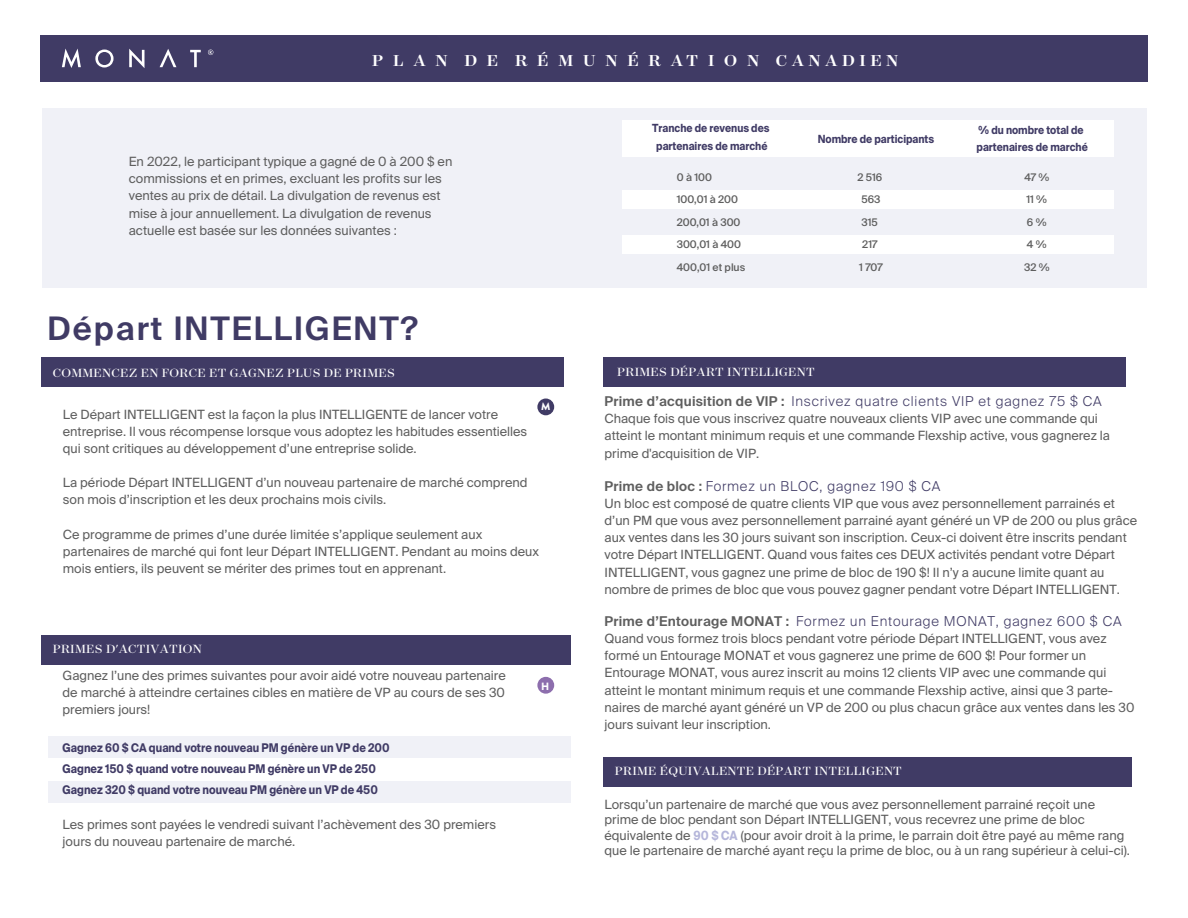
<style>
.page{position:relative;width:1188px;height:918px;background:#fff}
.page>*{position:absolute;margin:0;border:0;box-sizing:border-box;transform-origin:0 0}
.t1{font:600 32.4px "Suisse Intl";letter-spacing:.06em;color:#403b65}
.t2{font:500 18px "Surveyor Display";color:#fff}
.t3{font:300 13.65px "Suisse Intl";letter-spacing:.06em;color:#403b65}
.t4{font:13.5px "Surveyor Display";letter-spacing:.02em;color:#fff}
.t5{font:12.75px/17.1px "Suisse Intl";color:#5e5e5e}
.t6{font:700 12px/21px "Suisse Intl";color:#403b65;scale:.88 1}
.t7{font:700 11.25px/17.4px "Suisse Intl";color:#403b65;text-align:center;scale:.88 1}
.t8{font:500 10.5px/22.5px "Suisse Intl";color:#5e5e5e}
.t9{font:900 10.5px "Brandon Grotesque";color:#fff}
.s1{font-weight:600;font-size:13.5px;color:#5e5e5e}
.s2{font-weight:700;color:#b5b6da}
</style>
<div class="page">
<div style="left:40px;top:35px;width:1108px;height:47px;background:#403b65"></div>
<svg style="left:62px;top:49px;width:19px;height:19px"></svg>
<svg style="left:95px;top:50px;width:19px;height:18px"></svg>
<svg style="left:129px;top:49px;width:16px;height:19px"></svg>
<svg style="left:160px;top:49px;width:16px;height:18px"></svg>
<svg style="left:190px;top:50px;width:11px;height:17px"></svg>
<svg style="left:208px;top:50px;width:5px;height:5px"></svg>
<div style="left:48px;top:737px;width:523px;height:21px;background:#f0f1f7"></div>
<div style="left:48px;top:781px;width:523px;height:21px;background:#f0f1f7"></div>
<div style="left:42px;top:109px;width:1104px;height:179px;background:#f0f1f7"></div>
<div style="left:622px;top:120px;width:492px;height:37px;background:#fff"></div>
<div style="left:622px;top:190px;width:492px;height:19px;background:#fff"></div>
<div style="left:622px;top:235px;width:492px;height:19px;background:#fff"></div>
<div style="left:42px;top:358px;width:522px;height:29px;background:#403b65"></div>
<div style="left:603px;top:757px;width:528px;height:29px;background:#403b65"></div>
<div style="left:603px;top:358px;width:523px;height:29px;background:#403b65"></div>
<div style="left:537px;top:399px;width:17px;height:16px;background:#403b65;border-radius:50%"></div>
<div style="left:42px;top:635px;width:529px;height:29px;background:#403b65"></div>
<div style="left:537px;top:677px;width:17px;height:17px;background:#8d6ead;border-radius:50%"></div>
<h2 class="t2" style="left:372px;top:49px;width:528px">P L A N D E R É M U N É R AT I O N C A N A D I E N</h2>
<p class="t5" style="left:129px;top:153px;width:325px">En 2022, le participant typique a gagné de 0 à 200 $ en commissions et en primes, excluant les profits sur les ventes au prix de détail. La divulgation de revenus est mise à jour annuellement. La divulgation de revenus actuelle est basée sur les données suivantes :</p>
<h1 class="t1" style="left:48px;top:310px;width:372px">Départ INTELLIGENT?</h1>
<p class="t4" style="left:53px;top:364px;width:344px">COMMENCEZ EN FORCE ET GAGNEZ PLUS DE PRIMES</p>
<p class="t9" style="left:541px;top:399px;width:11px">M</p>
<p class="t5" style="left:63px;top:406px;width:466px">Le Départ INTELLIGENT est la façon la plus INTELLIGENTE de lancer votre entreprise. Il vous récompense lorsque vous adoptez les habitudes essentielles qui sont critiques au développement d’une entreprise solide.</p>
<p class="t5" style="left:63px;top:474px;width:466px">La période Départ INTELLIGENT d’un nouveau partenaire de marché comprend son mois d’inscription et les deux prochains mois civils.</p>
<p class="t5" style="left:63px;top:526px;width:478px">Ce programme de primes d’une durée limitée s’applique seulement aux partenaires de marché qui font leur Départ INTELLIGENT. Pendant au moins deux mois entiers, ils peuvent se mériter des primes tout en apprenant.</p>
<p class="t4" style="left:53px;top:641px;width:150px">PRIMES D'ACTIVATION</p>
<p class="t5" style="left:63px;top:667px;width:445px;text-align:justify">Gagnez l’une des primes suivantes pour avoir aidé votre nouveau partenaire de marché à atteindre certaines cibles en matière de VP au cours de ses 30 premiers jours!</p>
<p class="t6" style="left:63px;top:737px;width:373px">Gagnez 60 $ CA quand votre nouveau PM génère un VP de 200<br>Gagnez 150 $ quand votre nouveau PM génère un VP de 250<br>Gagnez 320 $ quand votre nouveau PM génère un VP de 450</p>
<p class="t5" style="left:63px;top:816px;width:435px">Les primes sont payées le vendredi suivant l’achèvement des 30 premiers jours du nouveau partenaire de marché.</p>
<p class="t9" style="left:541px;top:679px;width:10px">H</p>
<p class="t7" style="left:652px;top:120px;width:135px">Tranche de revenus des partenaires de marché</p>
<p class="t7" style="left:818px;top:130px;width:134px">Nombre de participants</p>
<p class="t7" style="left:977px;top:121px;width:128px;text-align:left">% du nombre total de partenaires de marché</p>
<p class="t8" style="left:677px;top:166px;width:70px">0 à 100<br>100,01 à 200<br>200,01 à 300<br>300,01 à 400<br>400,01 et plus</p>
<p class="t8" style="left:857px;top:166px;width:27px">2 516<br>563<br>315<br>217<br>1 707</p>
<p class="t8" style="left:1024px;top:166px;width:27px">47 %<br>11 %<br>6 %<br>4 %<br>32 %</p>
<p class="t4" style="left:617px;top:364px;width:199px">PRIMES DÉPART INTELLIGENT</p>
<p class="t3" style="left:605px;top:394px;width:499px"><span class="s1">Prime d’acquisition de VIP :</span> Inscrivez quatre clients VIP et gagnez 75 $ CA</p>
<p class="t5" style="left:605px;top:410px;width:507px">Chaque fois que vous inscrivez quatre nouveaux clients VIP avec une commande qui atteint le montant minimum requis et une commande Flexship active, vous gagnerez la prime d'acquisition de VIP.</p>
<p class="t3" style="left:605px;top:478px;width:337px"><span class="s1">Prime de bloc :</span> Formez un BLOC, gagnez 190 $ CA</p>
<p class="t5" style="left:605px;top:495px;width:534px">Un bloc est composé de quatre clients VIP que vous avez personnellement parrainés et d’un PM que vous avez personnellement parrainé ayant généré un VP de 200 ou plus grâce aux ventes dans les 30 jours suivant son inscription. Ceux-ci doivent être inscrits pendant votre Départ INTELLIGENT. Quand vous faites ces DEUX activités pendant votre Départ INTELLIGENT, vous gagnez une prime de bloc de 190 $! Il n’y a aucune limite quant au nombre de primes de bloc que vous pouvez gagner pendant votre Départ INTELLIGENT.</p>
<p class="t3" style="left:605px;top:613px;width:519px"><span class="s1">Prime d’Entourage MONAT :</span> Formez un Entourage MONAT, gagnez 600 $ CA</p>
<p class="t5" style="left:605px;top:630px;width:531px">Quand vous formez trois blocs pendant votre période Départ INTELLIGENT, vous avez formé un Entourage MONAT et vous gagnerez une prime de 600 $! Pour former un Entourage MONAT, vous aurez inscrit au moins 12 clients VIP avec une commande qui atteint le montant minimum requis et une commande Flexship active, ainsi que 3 parte&shy;naires de marché ayant généré un VP de 200 ou plus chacun grâce aux ventes dans les 30 jours suivant leur inscription.</p>
<p class="t4" style="left:615px;top:763px;width:288px">PRIME ÉQUIVALENTE DÉPART INTELLIGENT</p>
<p class="t5" style="left:604px;top:797px;width:527px;line-height:15.3px">Lorsqu’un partenaire de marché que vous avez personnellement parrainé reçoit une prime de bloc pendant son Départ INTELLIGENT, vous recevrez une prime de bloc équivalente de <span class="s2">90 $ CA</span> (pour avoir droit à la prime, le parrain doit être payé au même rang que le partenaire de marché ayant reçu la prime de bloc, ou à un rang supérieur à celui-ci).</p>
</div>
